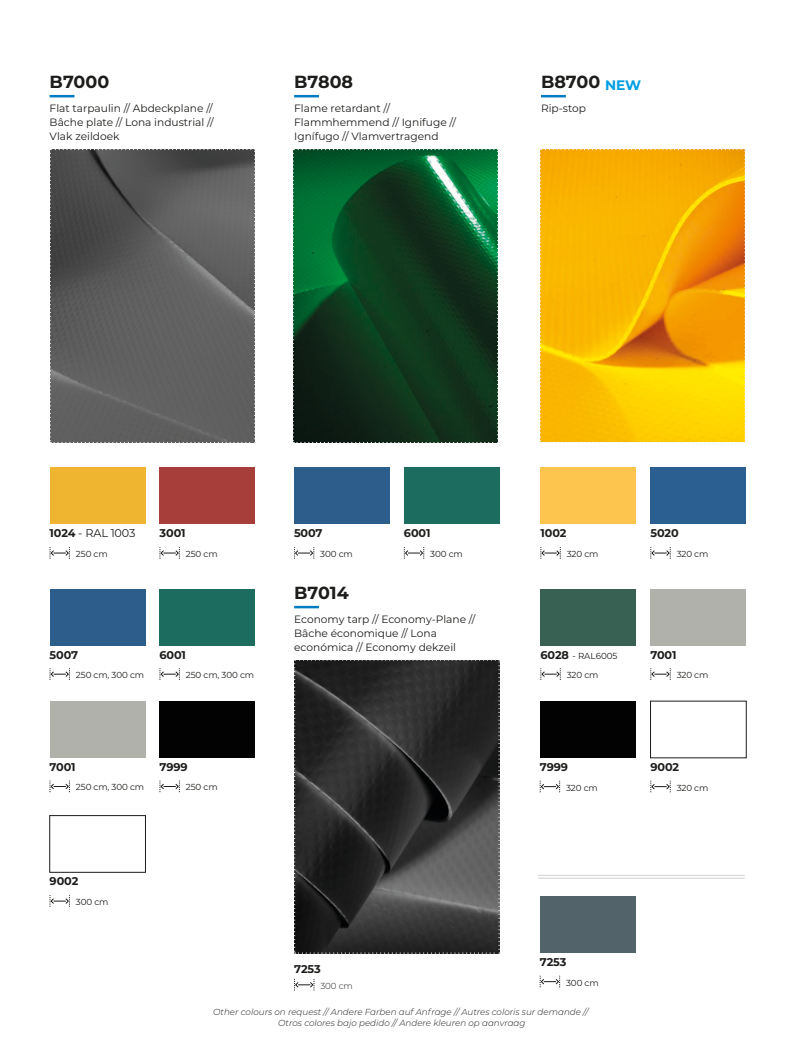
<style>
.page{position:relative;width:798px;height:1053px;background:#fff}
.page>*{position:absolute;margin:0;border:0;box-sizing:border-box;transform-origin:0 0}
.t1{font:700 17.5px "Montserrat";color:#1d1d1b}
.t2{font:700 11.25px "Montserrat";letter-spacing:-.01em;color:#1d1d1b}
.t3{font:11.25px "Montserrat";letter-spacing:-.01em;color:#1d1d1b}
.t4{font:10.62px/13.8px "Montserrat";color:#1d1d1b}
.t5{font:italic 300 8.75px/10.5px "Montserrat";color:#1d1d1b;text-align:center}
.t6{font:8.75px "Montserrat";letter-spacing:-.01em;color:#1d1d1b}
.t7{font:300 8.75px "Montserrat";color:#1d1d1b}
.s1{font-weight:700}
.s2{font-weight:700;font-size:11.25px}
</style>
<div class="page">
<div style="left:404px;top:467px;width:95px;height:57px;background:#1d6c60"></div>
<svg style="left:404px;top:547px;width:20px;height:11px"></svg>
<div style="left:50px;top:467px;width:95px;height:57px;background:#efb430"></div>
<svg style="left:50px;top:547px;width:20px;height:11px"></svg>
<div style="left:50px;top:588px;width:95px;height:57px;background:#2d5d8a"></div>
<svg style="left:50px;top:668px;width:20px;height:11px"></svg>
<div style="left:50px;top:701px;width:95px;height:56px;background:#b0b1ab"></div>
<svg style="left:50px;top:780px;width:20px;height:12px"></svg>
<div style="left:50px;top:815px;width:95px;height:57px;border:1px solid #1d1d1b"></div>
<svg style="left:50px;top:895px;width:20px;height:11px"></svg>
<div style="left:539px;top:896px;width:96px;height:56px;background:#526469"></div>
<svg style="left:539px;top:975px;width:21px;height:12px"></svg>
<div style="left:159px;top:467px;width:96px;height:57px;background:#a83e39"></div>
<svg style="left:160px;top:547px;width:20px;height:11px"></svg>
<div style="left:159px;top:588px;width:96px;height:57px;background:#1d6c60"></div>
<svg style="left:160px;top:668px;width:20px;height:11px"></svg>
<div style="left:159px;top:701px;width:96px;height:56px;background:#020203"></div>
<svg style="left:160px;top:780px;width:20px;height:12px"></svg>
<div style="left:294px;top:467px;width:95px;height:57px;background:#2d5d8a"></div>
<svg style="left:294px;top:547px;width:20px;height:11px"></svg>
<svg style="left:50px;top:149px;width:205px;height:294px;background:#5c5c5c"></svg>
<svg style="left:293px;top:149px;width:205px;height:294px;background:#104425"></svg>
<svg style="left:540px;top:149px;width:205px;height:294px;background:#f6b103"></svg>
<svg style="left:294px;top:660px;width:206px;height:293px;background:#323232"></svg>
<hr style="left:50px;top:95px;width:24px;height:2px;background:#007bc4">
<hr style="left:294px;top:95px;width:25px;height:2px;background:#007bc4">
<hr style="left:541px;top:95px;width:24px;height:2px;background:#007bc4">
<div style="left:540px;top:467px;width:96px;height:57px;background:#fdc54d"></div>
<svg style="left:540px;top:547px;width:21px;height:11px"></svg>
<div style="left:540px;top:588px;width:96px;height:57px;background:#386153"></div>
<svg style="left:540px;top:668px;width:21px;height:11px"></svg>
<svg style="left:650px;top:780px;width:20px;height:12px"></svg>
<div style="left:650px;top:467px;width:96px;height:57px;background:#2b5f91"></div>
<svg style="left:650px;top:547px;width:20px;height:11px"></svg>
<div style="left:650px;top:588px;width:96px;height:57px;background:#b0b1ab"></div>
<svg style="left:650px;top:668px;width:20px;height:11px"></svg>
<div style="left:539px;top:701px;width:96px;height:56px;background:#020203"></div>
<svg style="left:539px;top:780px;width:21px;height:12px"></svg>
<svg style="left:294px;top:978px;width:20px;height:12px"></svg>
<hr style="left:294px;top:606px;width:25px;height:2px;background:#007bc4">
<hr style="left:537px;top:877px;width:207px;height:1px;background:#d1d1d1">
<hr style="left:537px;top:874px;width:207px;height:1px;background:#d1d1d1">
<h1 class="t1" style="left:50px;top:69px;width:61px">B7000</h1>
<p class="t4" style="left:50px;top:101px;width:165px;text-align:justify">Flat tarpaulin // Abdeckplane // Bâche plate // Lona industrial // Vlak zeildoek</p>
<h1 class="t1" style="left:294px;top:69px;width:60px">B7808</h1>
<p class="t4" style="left:294px;top:101px;width:163px">Flame retardant //<br>Flammhemmend // Ignifuge //<br>Ignífugo // Vlamvertragend</p>
<h1 class="t1" style="left:541px;top:69px;width:102px">B8700 <sub>NEW</sub></h1>
<p class="t4" style="left:541px;top:101px;width:47px">Rip-stop</p>
<p class="t3" style="left:50px;top:525px;width:87px"><span class="s1">1024</span> - RAL 1003</p>
<p class="t6" style="left:76px;top:548px;width:33px">250 cm</p>
<p class="t2" style="left:159px;top:525px;width:27px">3001</p>
<p class="t6" style="left:186px;top:548px;width:33px">250 cm</p>
<p class="t2" style="left:294px;top:525px;width:30px">5007</p>
<p class="t6" style="left:320px;top:548px;width:34px">300 cm</p>
<p class="t2" style="left:404px;top:525px;width:28px">6001</p>
<p class="t6" style="left:430px;top:548px;width:34px">300 cm</p>
<p class="t2" style="left:540px;top:525px;width:27px">1002</p>
<p class="t6" style="left:566px;top:548px;width:33px">320 cm</p>
<p class="t2" style="left:650px;top:525px;width:30px">5020</p>
<p class="t6" style="left:676px;top:548px;width:33px">320 cm</p>
<p class="t2" style="left:50px;top:646px;width:30px">5007</p>
<p class="t6" style="left:76px;top:669px;width:70px">250 cm, 300 cm</p>
<p class="t2" style="left:159px;top:646px;width:28px">6001</p>
<p class="t6" style="left:186px;top:669px;width:70px">250 cm, 300 cm</p>
<h1 class="t1" style="left:294px;top:580px;width:56px">B7014</h1>
<p class="t4" style="left:294px;top:612px;width:183px">Economy tarp // Economy-Plane //<br>Bâche économique // Lona económica // Economy dekzeil</p>
<p class="t6" style="left:540px;top:649px;width:78px"><span class="s2">6028</span> - RAL 6005</p>
<p class="t6" style="left:566px;top:669px;width:33px">320 cm</p>
<p class="t2" style="left:650px;top:646px;width:28px">7001</p>
<p class="t6" style="left:676px;top:669px;width:33px">320 cm</p>
<p class="t2" style="left:50px;top:758px;width:28px">7001</p>
<p class="t6" style="left:76px;top:781px;width:70px">250 cm, 300 cm</p>
<p class="t2" style="left:159px;top:758px;width:30px">7999</p>
<p class="t6" style="left:186px;top:781px;width:33px">250 cm</p>
<p class="t2" style="left:539px;top:758px;width:30px">7999</p>
<p class="t6" style="left:566px;top:781px;width:33px">320 cm</p>
<p class="t2" style="left:650px;top:758px;width:30px">9002</p>
<p class="t6" style="left:676px;top:781px;width:33px">320 cm</p>
<p class="t2" style="left:50px;top:873px;width:30px">9002</p>
<p class="t6" style="left:76px;top:895px;width:34px">300 cm</p>
<p class="t2" style="left:294px;top:960px;width:28px">7253</p>
<p class="t7" style="left:320px;top:979px;width:34px">300 cm</p>
<p class="t2" style="left:539px;top:953px;width:28px">7253</p>
<p class="t6" style="left:566px;top:976px;width:34px">300 cm</p>
<p class="t5" style="left:213px;top:1006px;width:376px">Other colours on request // Andere Farben auf Anfrage // Autres coloris sur demande //<br>Otros colores bajo pedido // Andere kleuren op aanvraag</p>
</div>
